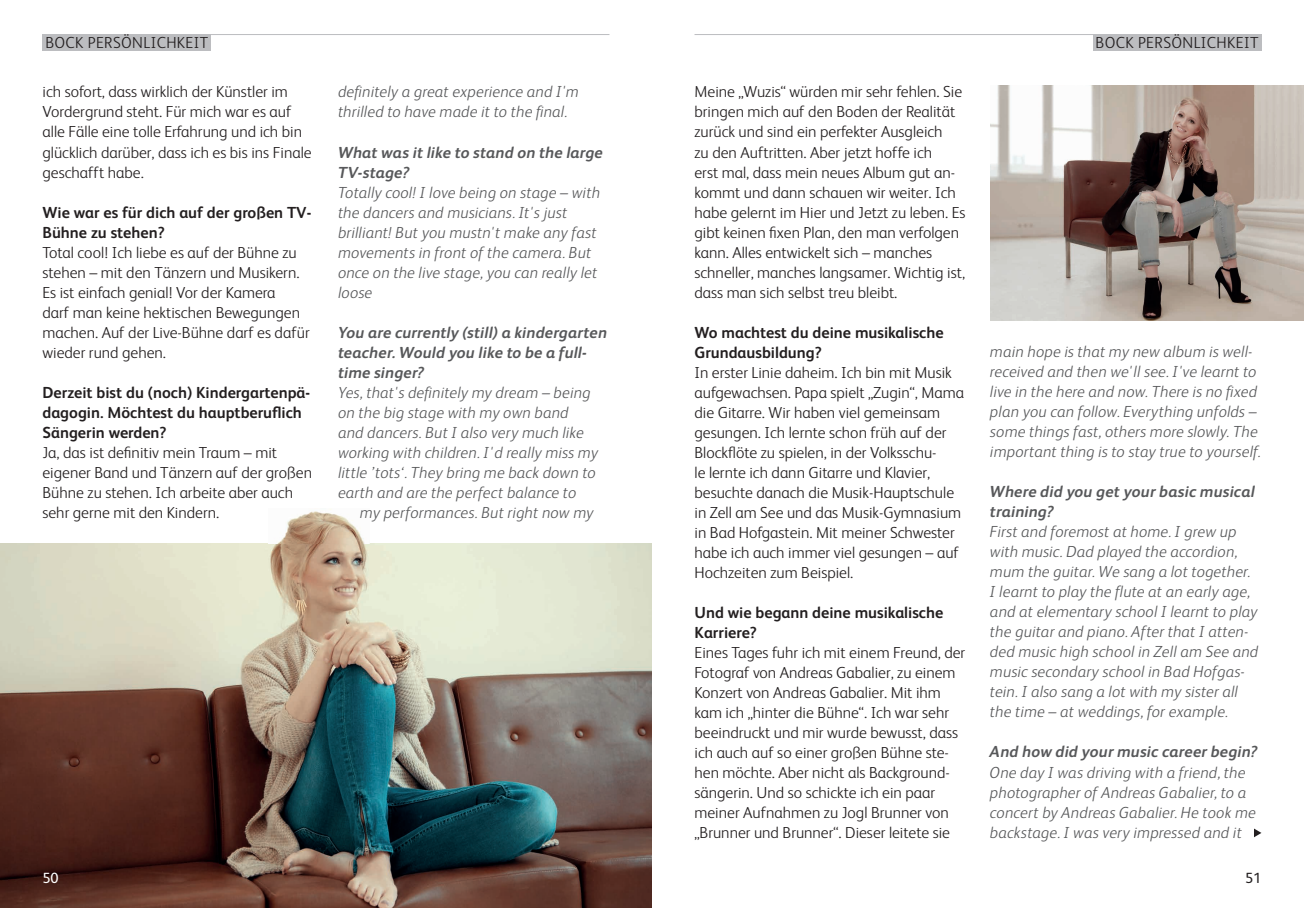
<style>
.page{position:relative;width:1304px;height:908px;background:#fff}
.page>*{position:absolute;margin:0;border:0;box-sizing:border-box;transform-origin:0 0}
.t1{font:300 16px/20px "FS Albert";color:#231f20}
.t2{font:italic 300 16px/20px "FS Albert";letter-spacing:.01em;color:#57585a}
.t3{font:700 16px/20px "FS Albert";color:#231f20}
.t4{font:italic 700 16px/20px "FS Albert";letter-spacing:.01em;color:#57585a}
.t5{font:300 16px "FS Albert";letter-spacing:.025em;color:#231f20}
.t6{font:14.8px "FS Albert";color:#231f20}
.t7{font:14.8px "FS Albert";color:#fff}
</style>
<div class="page">
<hr style="left:694px;top:34px;width:567px;height:1px;background:#bcbdc0">
<hr style="left:43px;top:34px;width:566px;height:1px;background:#bcbdc0">
<img style="left:0;top:543px;width:652px;height:364px">
<img style="left:278px;top:509px;width:86px;height:34px">
<img style="left:990px;top:85px;width:314px;height:235px">
<svg style="left:1254px;top:828px;width:7px;height:8px"></svg>
<div style="left:43px;top:34px;width:168px;height:17px;background:#bcbdc0"></div>
<div style="left:1093px;top:34px;width:168px;height:17px;background:#bcbdc0"></div>
<p class="t5" style="left:45px;top:32px;width:164px">BOCK PERSÖNLICHKEIT</p>
<p class="t5" style="left:1096px;top:32px;width:164px">BOCK PERSÖNLICHKEIT</p>
<p class="t1" style="left:43px;top:81px;width:271px">ich sofort, dass wirklich der Künstler im Vordergrund steht. Für mich war es auf alle Fälle eine tolle Erfahrung und ich bin glücklich darüber, dass ich es bis ins Finale geschafft habe.</p>
<p class="t3" style="left:43px;top:201px;width:270px">Wie war es für dich auf der großen TV-<br>Bühne zu stehen?</p>
<p class="t1" style="left:43px;top:241px;width:269px">Total cool! Ich liebe es auf der Bühne zu stehen – mit den Tänzern und Musikern.<br>Es ist einfach genial! Vor der Kamera<br>darf man keine hektischen Bewegungen machen. Auf der Live-Bühne darf es dafür wieder rund gehen.</p>
<p class="t3" style="left:43px;top:381px;width:269px">Derzeit bist du (noch) Kindergartenpä&shy;dagogin. Möchtest du hauptberuflich<br>Sängerin werden?</p>
<p class="t1" style="left:43px;top:441px;width:271px">Ja, das ist definitiv mein Traum – mit eigener Band und Tänzern auf der großen Bühne zu stehen. Ich arbeite aber auch sehr gerne mit den Kindern.</p>
<p class="t2" style="left:338px;top:81px;width:242px">definitely a great experience and I'm thrilled to have made it to the final.</p>
<p class="t4" style="left:338px;top:141px;width:266px">What was it like to stand on the large<br>TV-stage?</p>
<p class="t2" style="left:338px;top:181px;width:264px">Totally cool! I love being on stage – with the dancers and musicians. It's just brilliant! But you mustn't make any fast movements in front of the camera. But once on the live stage, you can really let loose</p>
<p class="t4" style="left:338px;top:321px;width:271px">You are currently (still) a kindergarten teacher. Would you like to be a full&shy;time singer?</p>
<p class="t2" style="left:338px;top:381px;width:262px">Yes, that's definitely my dream – being on the big stage with my own band and dancers. But I also very much like working with children. I'd really miss my little ’tots‘. They bring me back down to earth and are the perfect balance to</p>
<p class="t2" style="left:360px;top:501px;width:235px">my performances. But right now my</p>
<p class="t7" style="left:43px;top:867px;width:18px">50</p>
<p class="t1" style="left:694px;top:81px;width:273px">Meine „Wuzis“ würden mir sehr fehlen. Sie bringen mich auf den Boden der Realität zurück und sind ein perfekter Ausgleich<br>zu den Auftritten. Aber jetzt hoffe ich<br>erst mal, dass mein neues Album gut an&shy;kommt und dann schauen wir weiter. Ich habe gelernt im Hier und Jetzt zu leben. Es gibt keinen fixen Plan, den man verfolgen kann. Alles entwickelt sich – manches schneller, manches langsamer. Wichtig ist, dass man sich selbst treu bleibt.</p>
<p class="t3" style="left:694px;top:321px;width:251px">Wo machtest du deine musikalische<br>Grundausbildung?</p>
<p class="t1" style="left:694px;top:361px;width:271px">In erster Linie daheim. Ich bin mit Musik aufgewachsen. Papa spielt „Zugin“, Mama die Gitarre. Wir haben viel gemeinsam gesungen. Ich lernte schon früh auf der Blockflöte zu spielen, in der Volksschu-<br>le lernte ich dann Gitarre und Klavier, besuchte danach die Musik-Hauptschule in Zell am See und das Musik-Gymnasium in Bad Hofgastein. Mit meiner Schwester habe ich auch immer viel gesungen – auf Hochzeiten zum Beispiel.</p>
<p class="t3" style="left:694px;top:601px;width:250px">Und wie begann deine musikalische<br>Karriere?</p>
<p class="t1" style="left:694px;top:641px;width:272px">Eines Tages fuhr ich mit einem Freund, der Fotograf von Andreas Gabalier, zu einem Konzert von Andreas Gabalier. Mit ihm kam ich „hinter die Bühne“. Ich war sehr beeindruckt und mir wurde bewusst, dass ich auch auf so einer großen Bühne ste&shy;hen möchte. Aber nicht als Background&shy;sängerin. Und so schickte ich ein paar meiner Aufnahmen zu Jogl Brunner von „Brunner und Brunner“. Dieser leitete sie</p>
<p class="t2" style="left:990px;top:340px;width:272px">main hope is that my new album is well&shy;received and then we'll see. I've learnt to live in the here and now. There is no fixed plan you can follow. Everything unfolds – some things fast, others more slowly. The important thing is to stay true to yourself.</p>
<p class="t4" style="left:990px;top:480px;width:266px">Where did you get your basic musical training?</p>
<p class="t2" style="left:990px;top:520px;width:270px">First and foremost at home. I grew up with music. Dad played the accordion, mum the guitar. We sang a lot together.<br>I learnt to play the flute at an early age, and at elementary school I learnt to play the guitar and piano. After that I atten&shy;ded music high school in Zell am See and music secondary school in Bad Hofgas&shy;tein. I also sang a lot with my sister all the time – at weddings, for example.</p>
<p class="t4" style="left:990px;top:740px;width:269px">And how did your music career begin?</p>
<p class="t2" style="left:990px;top:760px;width:267px">One day I was driving with a friend, the photographer of Andreas Gabalier, to a concert by Andreas Gabalier. He took me backstage. I was very impressed and it</p>
<p class="t6" style="left:1245px;top:867px;width:18px">51</p>
</div>
